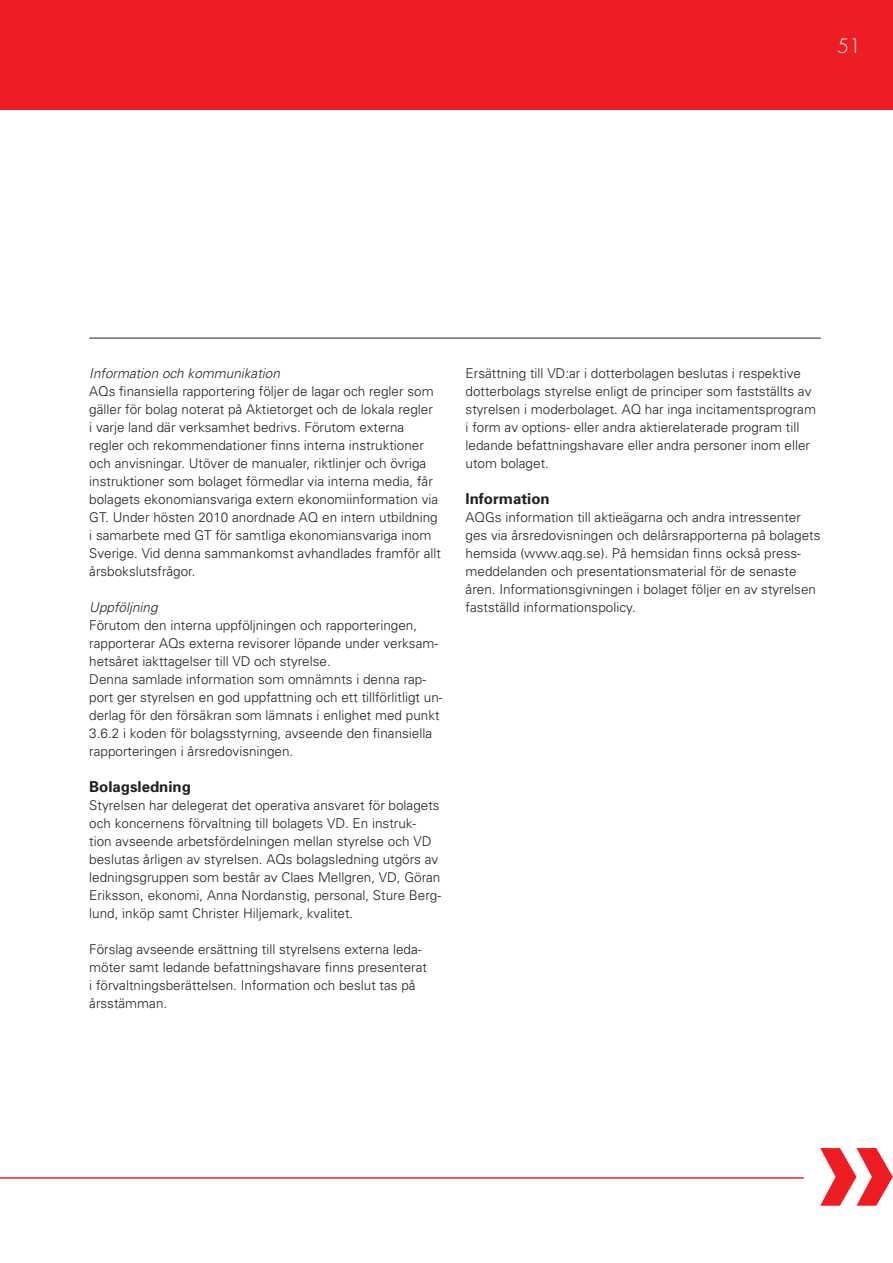
<style>
.page{position:relative;width:893px;height:1263px;background:#fff}
.page>*{position:absolute;margin:0;border:0;box-sizing:border-box;transform-origin:0 0}
.t1{font:700 149.4px "Univers";color:#ee1d23}
.t2{font:300 19.2px "Futura Std";color:#fff}
.t3{font:700 15px "Univers";color:#231f20}
.t4{font:300 13.5px/18px "Univers";color:#231f20}
.t5{font:italic 300 13.5px "Univers";color:#231f20}
</style>
<div class="page">
<div style="left:0;top:0;width:893px;height:109px;background:#ee1d23"></div>
<hr style="left:0;top:1177px;width:804px;height:2px;background:#ee1d23">
<hr style="left:89px;top:338px;width:732px;height:1px;background:#231f20">
<h2 class="t2" style="left:837px;top:34px;width:25px">51</h2>
<p class="t5" style="left:89px;top:365px;width:192px">Information och kommunikation</p>
<p class="t4" style="left:89px;top:382px;width:353px">AQs finansiella rapportering följer de lagar och regler som gäller för bolag noterat på Aktietorget och de lokala regler<br>i varje land där verksamhet bedrivs. Förutom externa regler och rekommendationer finns interna instruktioner och anvisningar. Utöver de manualer, riktlinjer och övriga instruktioner som bolaget förmedlar via interna media, får bolagets ekonomiansvariga extern ekonomiinformation via GT. Under hösten 2010 anordnade AQ en intern utbildning i samarbete med GT för samtliga ekonomiansvariga inom Sverige. Vid denna sammankomst avhandlades framför allt årsbokslutsfrågor.</p>
<p class="t5" style="left:89px;top:599px;width:70px">Uppföljning</p>
<p class="t4" style="left:89px;top:616px;width:355px">Förutom den interna uppföljningen och rapporteringen, rapporterar AQs externa revisorer löpande under verksam&shy;hetsåret iakttagelser till VD och styrelse.<br>Denna samlade information som omnämnts i denna rap&shy;port ger styrelsen en god uppfattning och ett tillförlitligt un&shy;derlag för den försäkran som lämnats i enlighet med punkt 3.6.2 i koden för bolagsstyrning, avseende den finansiella rapporteringen i årsredovisningen.</p>
<p class="t3" style="left:89px;top:778px;width:103px">Bolagsledning</p>
<p class="t4" style="left:89px;top:796px;width:353px">Styrelsen har delegerat det operativa ansvaret för bolagets och koncernens förvaltning till bolagets VD. En instruk&shy;tion avseende arbetsfördelningen mellan styrelse och VD beslutas årligen av styrelsen. AQs bolagsledning utgörs av ledningsgruppen som består av Claes Mellgren, VD, Göran Eriksson, ekonomi, Anna Nordanstig, personal, Sture Berg&shy;lund, inköp samt Christer Hiljemark, kvalitet.</p>
<p class="t4" style="left:89px;top:940px;width:339px">Förslag avseende ersättning till styrelsens externa leda&shy;möter samt ledande befattningshavare finns presenterat i förvaltningsberättelsen. Information och beslut tas på årsstämman.</p>
<p class="t4" style="left:466px;top:364px;width:352px">Ersättning till VD:ar i dotterbolagen beslutas i respektive dotterbolags styrelse enligt de principer som fastställts av styrelsen i moderbolaget. AQ har inga incitamentsprogram i form av options- eller andra aktierelaterade program till ledande befattningshavare eller andra personer inom eller utom bolaget.</p>
<p class="t3" style="left:466px;top:490px;width:86px">Information</p>
<p class="t4" style="left:466px;top:508px;width:356px">AQGs information till aktieägarna och andra intressenter ges via årsredovisningen och delårsrapporterna på bolagets hemsida (www.aqg.se). På hemsidan finns också press&shy;meddelanden och presentationsmaterial för de senaste åren. Informationsgivningen i bolaget följer en av styrelsen fastställd informationspolicy.</p>
<h1 class="t1" style="left:814px;top:1074px;width:85px">»</h1>
</div>
